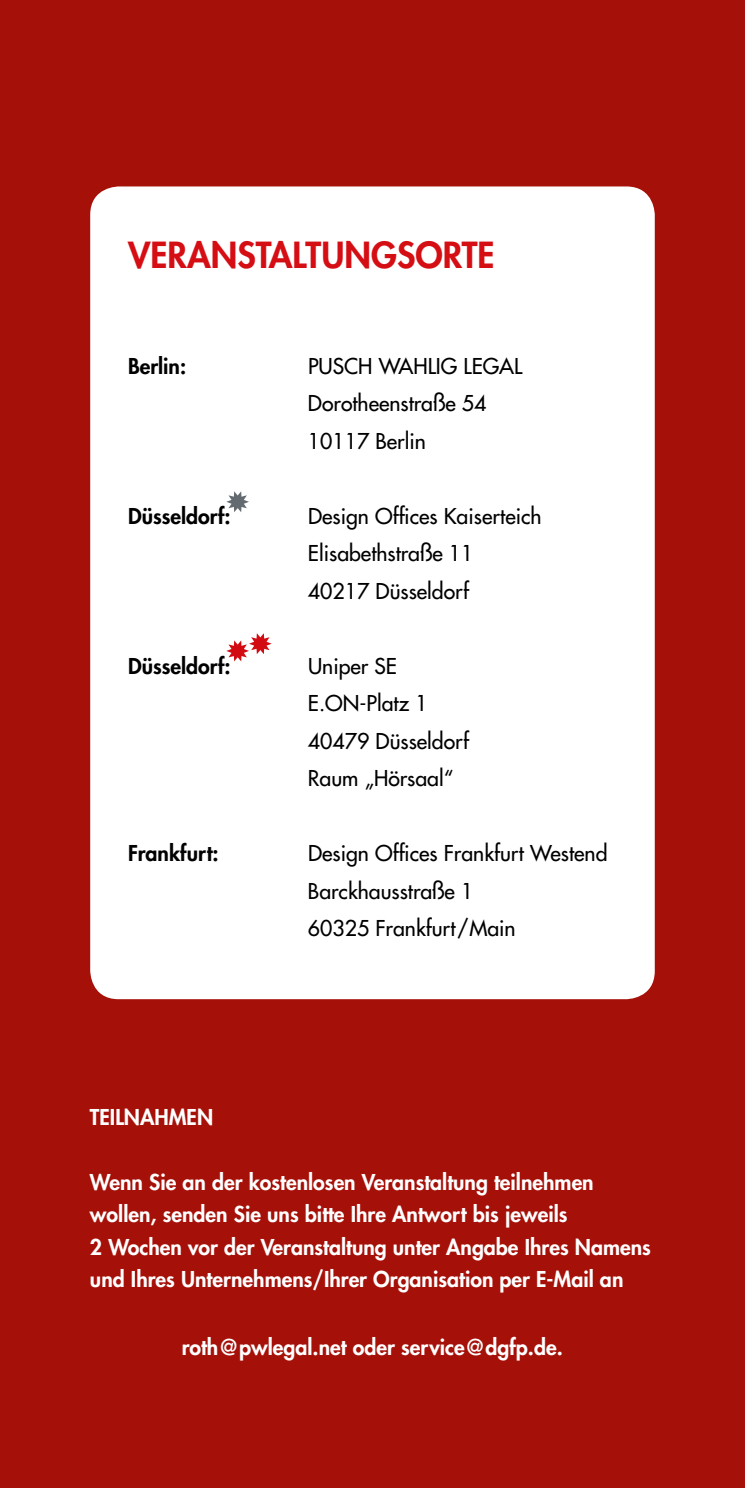
<style>
.page{position:relative;width:745px;height:1488px;background:#a51008}
.page>*{position:absolute;margin:0;border:0;box-sizing:border-box;transform-origin:0 0}
.t1{font:800 35px "Futura Std";color:#d50e14}
.t2{font:800 21.25px/32.5px "Futura Std";color:#fff}
.t3{font:500 21.25px "Futura Std";color:#000}
.t4{font:800 21.25px "Futura Std";color:#000}
</style>
<div class="page">
<div style="left:90px;top:186px;width:565px;height:813px;background:#fff;border-radius:28px"></div>
<svg style="left:226px;top:491px;width:23px;height:21px"></svg>
<svg style="left:226px;top:633px;width:46px;height:28px"></svg>
<p class="t1" style="left:128px;top:233px;width:368px">VERANSTALTUNGSORTE</p>
<p class="t4" style="left:128px;top:352px;width:60px">Berlin:</p>
<p class="t3" style="left:308px;top:352px;width:216px">PUSCH WAHLIG LEGAL</p>
<p class="t3" style="left:308px;top:390px;width:180px">Dorotheenstraße 54</p>
<p class="t3" style="left:308px;top:427px;width:119px">10117 Berlin</p>
<p class="t4" style="left:128px;top:502px;width:104px">Düsseldorf:</p>
<p class="t3" style="left:308px;top:502px;width:235px">Design Offices Kaiserteich</p>
<p class="t3" style="left:308px;top:540px;width:167px">Elisabethstraße 11</p>
<p class="t3" style="left:308px;top:577px;width:162px">40217 Düsseldorf</p>
<p class="t4" style="left:128px;top:652px;width:104px">Düsseldorf:</p>
<p class="t3" style="left:308px;top:652px;width:90px">Uniper SE</p>
<p class="t3" style="left:308px;top:690px;width:121px">E.ON-Platz 1</p>
<p class="t3" style="left:308px;top:727px;width:162px">40479 Düsseldorf</p>
<p class="t3" style="left:308px;top:765px;width:147px">Raum „Hörsaal“</p>
<p class="t4" style="left:128px;top:840px;width:92px">Frankfurt:</p>
<p class="t3" style="left:308px;top:840px;width:301px">Design Offices Frankfurt Westend</p>
<p class="t3" style="left:308px;top:877px;width:167px">Barckhausstraße 1</p>
<p class="t3" style="left:308px;top:915px;width:209px">60325 Frankfurt/Main</p>
<p class="t2" style="left:90px;top:1100px;width:125px">TEILNAHMEN</p>
<p class="t2" style="left:90px;top:1165px;width:505px">Wenn Sie an der kostenlosen Veranstaltung teilnehmen wollen, senden Sie uns bitte Ihre Antwort bis jeweils</p>
<p class="t2" style="left:90px;top:1230px;width:562px">2 Wochen vor der Veranstaltung unter Angabe Ihres Namens und Ihres Unternehmens/Ihrer Organisation per E-Mail an</p>
<p class="t2" style="left:182px;top:1330px;width:383px">roth@pwlegal.net oder service@dgfp.de.</p>
</div>
